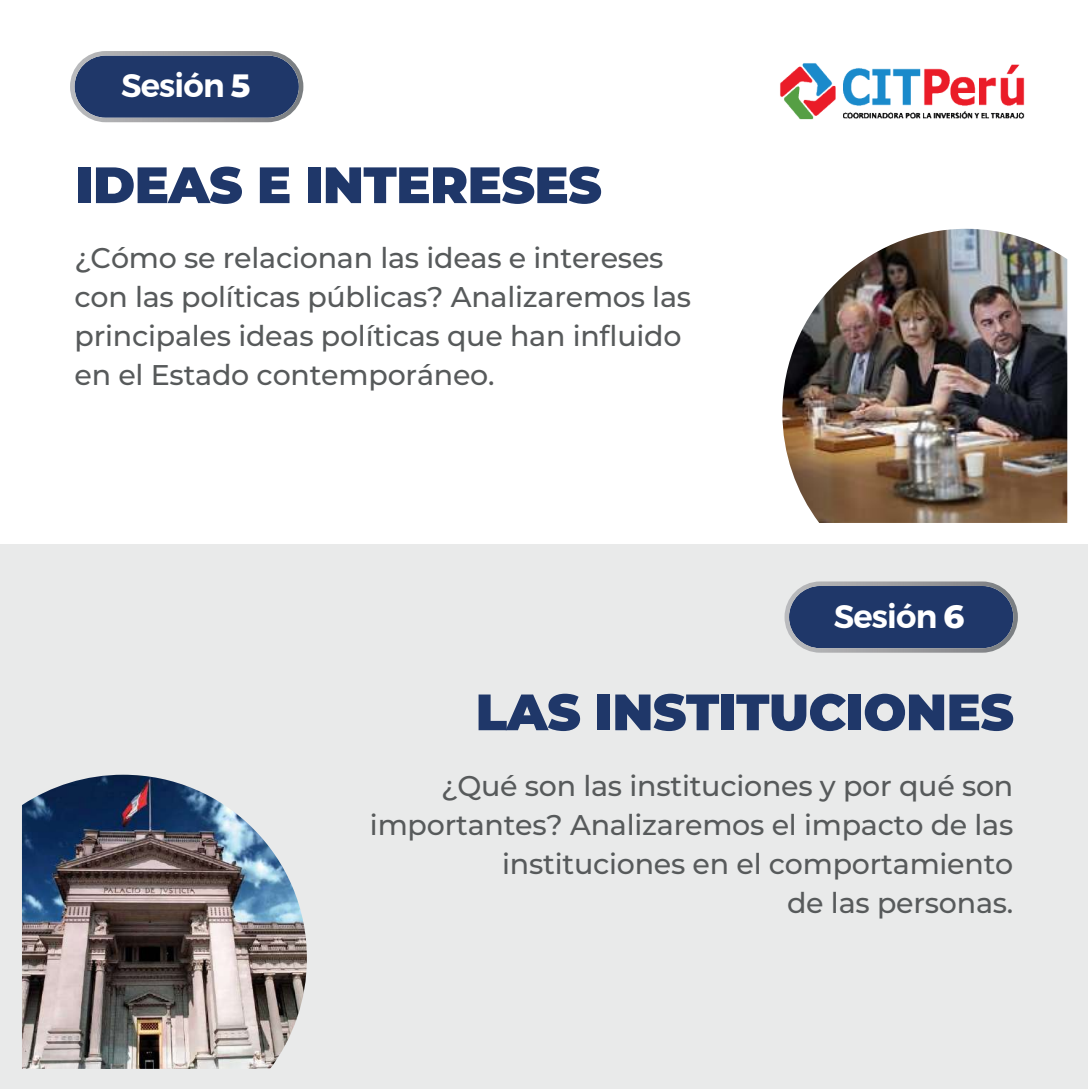
<style>
.page{position:relative;width:1089px;height:1089px;background:#fff}
.page>*{position:absolute;margin:0;border:0;box-sizing:border-box;transform-origin:0 0}
.t1{font:900 51px "Montserrat";letter-spacing:-.01em;color:#1f3769}
.t2{font:600 32.25px "Montserrat";letter-spacing:-.025em;color:#fff}
.t3{font:500 28.5px/39px "Montserrat";letter-spacing:-.01em;color:#575a5b;text-align:right}
.s1{font-weight:800}
</style>
<div class="page">
<div style="left:0;top:544px;width:1088px;height:545px;background:#e9eaea"></div>
<img style="left:782px;top:229px;width:285px;height:294px">
<img style="left:22px;top:774px;width:285px;height:294px">
<svg style="left:70px;top:51px;width:233px;height:71px;background:#40537b"></svg>
<svg style="left:784px;top:581px;width:233px;height:71px;background:#3e5279"></svg>
<img style="left:780px;top:63px;width:245px;height:57px">
<p class="t2" style="left:121px;top:60px;width:131px">Sesión <span class="s1">5</span></p>
<h1 class="t1" style="left:76px;top:147px;width:527px">IDEAS E INTERESES</h1>
<p class="t3" style="left:74px;top:237px;width:618px;text-align:left">¿Cómo se relacionan las ideas e intereses con las políticas públicas? Analizaremos las principales ideas políticas que han influido en el Estado contemporáneo.</p>
<p class="t2" style="left:833px;top:590px;width:132px">Sesión <span class="s1">6</span></p>
<h1 class="t1" style="left:475px;top:674px;width:539px">LAS INSTITUCIONES</h1>
<p class="t3" style="left:370px;top:765px;width:645px">¿Qué son las instituciones y por qué son importantes? Analizaremos el impacto de las instituciones en el comportamiento<br>de las personas.</p>
</div>
